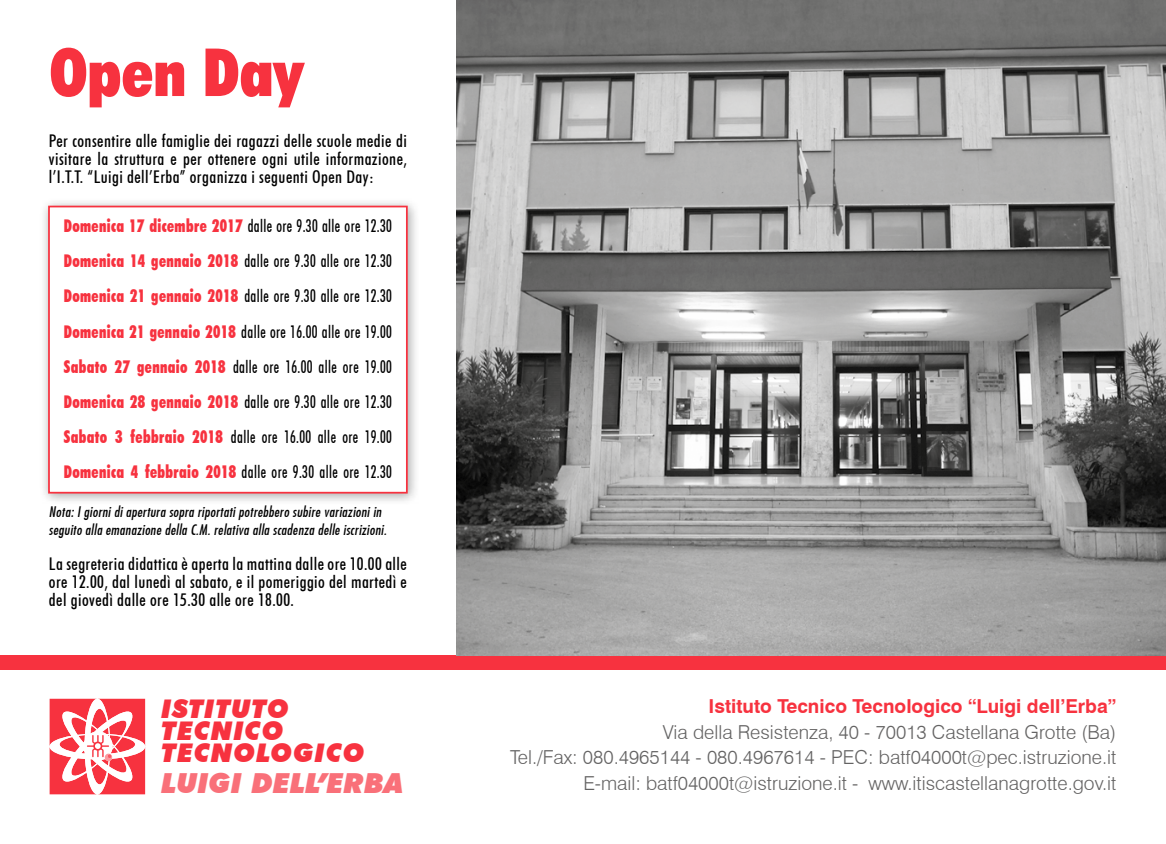
<style>
.page{position:relative;width:1166px;height:844px;background:#fff}
.page>*{position:absolute;margin:0;border:0;box-sizing:border-box;transform-origin:0 0}
.t1{font:900 condensed 66.5px "Futura BT";color:#f7323f}
.t2{font:italic 900 27.65px "Futura BT";color:#f97079}
.t3{font:italic 900 25.72px/21.9px "Futura BT";letter-spacing:.03em;color:#f7323f}
.t4{font:300 19.25px "Swiss 721 BT";color:#646363}
.t5{font:700 19.25px "Swiss 721 BT";color:#f7323f}
.t6{font:500 condensed 17.5px "Futura BT";letter-spacing:.025em;color:#000;scale:.85 1}
.t7{font:500 condensed 17.5px/17.7px "Futura BT";letter-spacing:.025em;color:#000;text-align:justify}
.t8{font:14px/17.7px "Futura Md Cn BT Italic";letter-spacing:.025em;color:#000}
.s1{font-weight:900;color:#f7323f}
</style>
<div class="page">
<div style="left:39px;top:197px;width:381px;height:308px;background:#000;opacity:.35"></div>
<div style="left:48px;top:206px;width:360px;height:287px;background:#fff;border:2px solid #f7323f"></div>
<div style="left:0;top:655px;width:1166px;height:15px;background:#f7323f"></div>
<img style="left:456px;top:0;width:710px;height:655px">
<svg style="left:50px;top:698px;width:95px;height:96px"></svg>
<p class="t1" style="left:50px;top:32px;width:256px">Open Day</p>
<p class="t7" style="left:49px;top:132px;width:359px">Per consentire alle famiglie dei ragazzi delle scuole medie di visitare la struttura e per ottenere ogni utile informazione, l’I.T.T. “Luigi dell’Erba” organizza i seguenti Open Day:</p>
<p class="t6" style="left:64px;top:215px;width:387px"><span class="s1">Domenica 17 dicembre 2017</span> dalle ore 9.30 alle ore 12.30</p>
<p class="t6" style="left:64px;top:250px;width:387px"><span class="s1">Domenica 14 gennaio 2018</span> dalle ore 9.30 alle ore 12.30</p>
<p class="t6" style="left:64px;top:285px;width:387px"><span class="s1">Domenica 21 gennaio 2018</span> dalle ore 9.30 alle ore 12.30</p>
<p class="t6" style="left:64px;top:321px;width:387px"><span class="s1">Domenica 21 gennaio 2018</span> dalle ore 16.00 alle ore 19.00</p>
<p class="t6" style="left:64px;top:356px;width:387px"><span class="s1">Sabato 27 gennaio 2018</span> dalle ore 16.00 alle ore 19.00</p>
<p class="t6" style="left:64px;top:391px;width:387px"><span class="s1">Domenica 28 gennaio 2018</span> dalle ore 9.30 alle ore 12.30</p>
<p class="t6" style="left:64px;top:426px;width:387px"><span class="s1">Sabato 3 febbraio 2018</span> dalle ore 16.00 alle ore 19.00</p>
<p class="t6" style="left:64px;top:461px;width:387px"><span class="s1">Domenica 4 febbraio 2018</span> dalle ore 9.30 alle ore 12.30</p>
<p class="t8" style="left:49px;top:503px;width:339px">Nota: I giorni di apertura sopra riportati potrebbero subire variazioni in seguito alla emanazione della C.M. relativa alla scadenza delle iscrizioni.</p>
<p class="t7" style="left:49px;top:555px;width:359px">La segreteria didattica è aperta la mattina dalle ore 10.00 alle ore 12.00, dal lunedì al sabato, e il pomeriggio del martedì e del giovedì dalle ore 15.30 alle ore 18.00.</p>
<p class="t3" style="left:161px;top:698px;width:205px">ISTITUTO<br>TECNICO<br>TECNOLOGICO</p>
<p class="t2" style="left:161px;top:766px;width:243px">LUIGI DELL’ERBA</p>
<p class="t5" style="left:708px;top:694px;width:409px">Istituto Tecnico Tecnologico “Luigi dell’Erba”</p>
<p class="t4" style="left:663px;top:720px;width:455px">Via della Resistenza, 40 - 70013 Castellana Grotte (Ba)</p>
<p class="t4" style="left:510px;top:745px;width:607px">Tel./Fax: 080.4965144 - 080.4967614 - PEC: batf04000t@pec.istruzione.it</p>
<p class="t4" style="left:583px;top:771px;width:534px">E-mail: batf04000t@istruzione.it - www.itiscastellanagrotte.gov.it</p>
</div>
